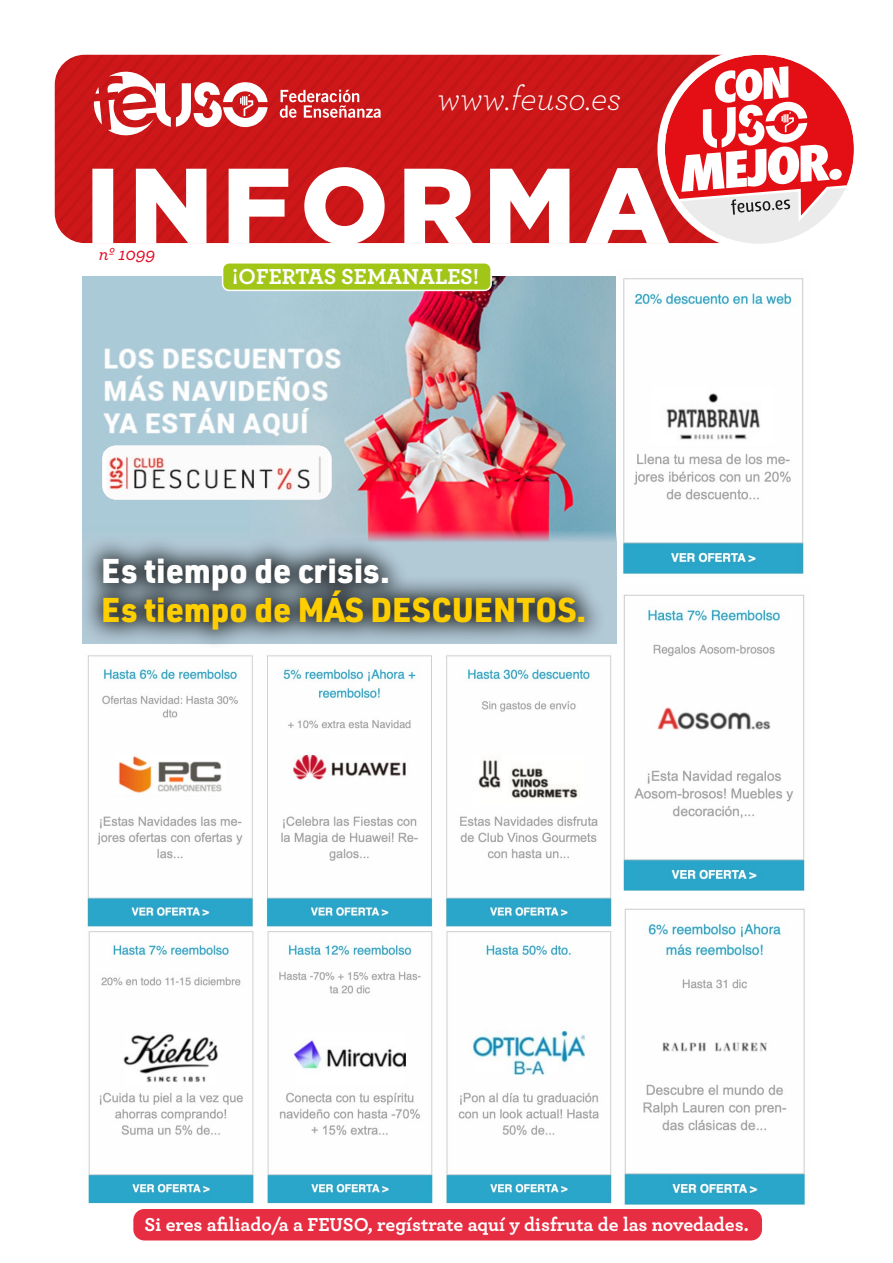
<style>
.page{position:relative;width:893px;height:1263px;background:#fff}
.page>*{position:absolute;margin:0;border:0;box-sizing:border-box;transform-origin:0 0}
.t1{font:italic 300 34.95px "Archer Pro";color:#fff}
.t2{font:900 33.75px "URWDIN";color:#ffce00}
.t3{font:900 33.75px "URWDIN";color:#fff}
.t4{font:700 22.8px "Archer Pro";color:#fff}
.t5{font:700 19.65px "Archer Pro";color:#fff}
.t6{font:italic 500 18.15px "Archer Pro";color:#e30520}
</style>
<div class="page">
<div style="left:657px;top:47px;width:204px;height:204px;border:8px solid #fff;border-radius:50%"></div>
<svg style="left:55px;top:55px;width:799px;height:190px"></svg>
<img style="left:82px;top:277px;width:534px;height:249px">
<img style="left:87px;top:931px;width:525px;height:273px">
<img style="left:616px;top:278px;width:188px;height:298px">
<img style="left:616px;top:585px;width:189px;height:306px">
<img style="left:624px;top:908px;width:181px;height:297px">
<div style="left:133px;top:1209px;width:629px;height:31px;background:#e72d41;border-radius:11px"></div>
<div style="left:102px;top:446px;width:230px;height:54px;background:#fff;border-radius:14px"></div>
<img style="left:106px;top:446px;width:222px;height:54px">
<svg style="left:82px;top:526px;width:534px;height:118px;fill:#b2c9d3"></svg>
<div style="left:81px;top:536px;width:526px;height:116px;background:#000;opacity:.75"></div>
<img style="left:82px;top:648px;width:530px;height:279px">
<div style="left:223px;top:263px;width:268px;height:27px;background:#a2c617;border-radius:7px"></div>
<div style="left:222px;top:262px;width:270px;height:29px;border:2px solid #fff;border-radius:7px"></div>
<p class="t6" style="left:99px;top:241px;width:58px">nº 1099</p>
<h1 class="t1" style="left:438px;top:75px;width:185px">www.feuso.es</h1>
<p class="t4" style="left:232px;top:258px;width:248px">¡OFERTAS SEMANALES!</p>
<h2 class="t3" style="left:101px;top:547px;width:290px">Es tiempo de crisis.</h2>
<h2 class="t2" style="left:101px;top:586px;width:487px">Es tiempo de MÁS DESCUENTOS.</h2>
<p class="t5" style="left:145px;top:1208px;width:606px">Si eres afiliado/a a FEUSO, regístrate aquí y disfruta de las novedades.</p>
</div>
